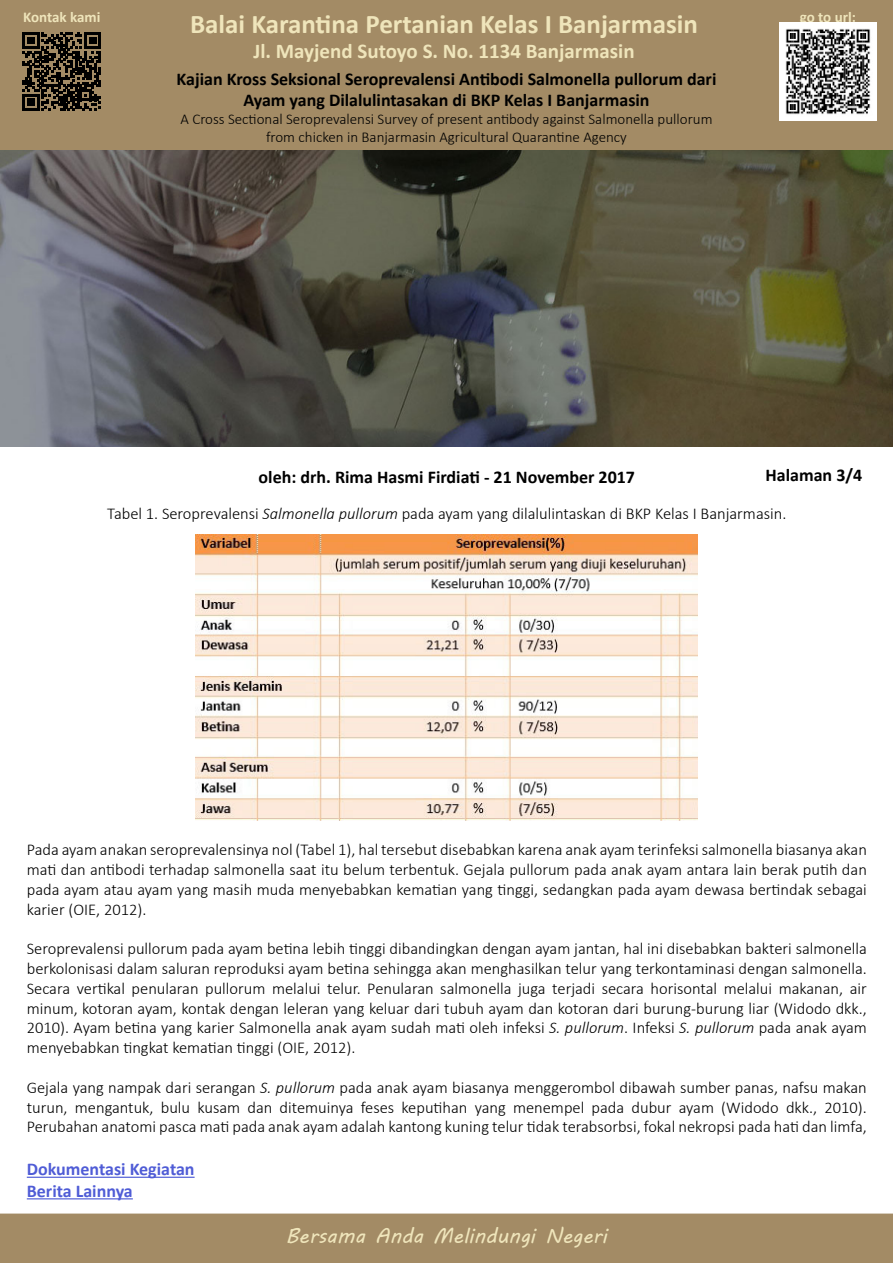
<style>
.page{position:relative;width:893px;height:1263px;background:#fff}
.page>*{position:absolute;margin:0;border:0;box-sizing:border-box;transform-origin:0 0}
.t1{font:700 27px "Calibri";color:#efe5bb}
.t2{font:700 21px "Calibri";color:#efe5bb}
.t3{font:21px "MV Boli";color:#efe5bb}
.t4{font:700 18px/21.6px "Calibri";color:#000;text-align:center}
.t5{font:700 18px/21.6px "Calibri";color:#4f5cd6}
.t6{font:300 16.5px/19.8px "Calibri";color:#000;text-align:justify}
.t7{font:300 15px/18px "Calibri";color:#000;text-align:center}
.t8{font:700 15px "Calibri";letter-spacing:-.005em;color:#efe5bb}
.s1{font-style:italic}
</style>
<div class="page">
<div style="left:0;top:0;width:893px;height:150px;background:#a38b65"></div>
<div style="left:0;top:1213px;width:893px;height:50px;background:#a38b65"></div>
<svg style="left:23px;top:32px;width:78px;height:79px;background:#3d3426"></svg>
<img style="left:779px;top:23px;width:98px;height:97px">
<hr style="left:27px;top:1177px;width:168px;height:1px;background:#4f5cd6">
<hr style="left:27px;top:1198px;width:106px;height:1px;background:#4f5cd6">
<img style="left:195px;top:534px;width:503px;height:286px">
<img style="left:0;top:150px;width:893px;height:297px">
<p class="t8" style="left:23px;top:7px;width:79px">Kontak kami</p>
<p class="t8" style="left:800px;top:7px;width:58px">go to url:</p>
<h1 class="t1" style="left:190px;top:5px;width:509px">Balai Karantina Pertanian Kelas I Banjarmasin</h1>
<p class="t2" style="left:253px;top:36px;width:383px">Jl. Mayjend Sutoyo S. No. 1134 Banjarmasin</p>
<p class="t4" style="left:177px;top:68px;width:541px">Kajian Kross Seksional Seroprevalensi Antibodi Salmonella pullorum dari<br>Ayam yang Dilalulintasakan di BKP Kelas I Banjarmasin</p>
<p class="t7" style="left:180px;top:110px;width:533px">A Cross Sectional Seroprevalensi Survey of present antibody against Salmonella pullorum from chicken in Banjarmasin Agricultural Quarantine Agency</p>
<p class="t4" style="left:765px;top:464px;width:98px">Halaman 3/4</p>
<p class="t4" style="left:259px;top:466px;width:378px">oleh: drh. Rima Hasmi Firdiati - 21 November 2017</p>
<p class="t6" style="left:107px;top:503px;width:681px">Tabel 1. Seroprevalensi <span class="s1">Salmonella pullorum</span> pada ayam yang dilalulintaskan di BKP Kelas I Banjarmasin.</p>
<p class="t6" style="left:27px;top:840px;width:842px">Pada ayam anakan seroprevalensinya nol (Tabel 1), hal tersebut disebabkan karena anak ayam terinfeksi salmonella biasanya akan mati dan antibodi terhadap salmonella saat itu belum terbentuk. Gejala pullorum pada anak ayam antara lain berak putih dan pada ayam atau ayam yang masih muda menyebabkan kematian yang tinggi, sedangkan pada ayam dewasa bertindak sebagai karier (OIE, 2012).</p>
<p class="t6" style="left:27px;top:939px;width:842px">Seroprevalensi pullorum pada ayam betina lebih tinggi dibandingkan dengan ayam jantan, hal ini disebabkan bakteri salmonella berkolonisasi dalam saluran reproduksi ayam betina sehingga akan menghasilkan telur yang terkontaminasi dengan salmonella.<br>Secara vertikal penularan pullorum melalui telur. Penularan salmonella juga terjadi secara horisontal melalui makanan, air minum, kotoran ayam, kontak dengan leleran yang keluar dari tubuh ayam dan kotoran dari burung-burung liar (Widodo dkk., 2010). Ayam betina yang karier Salmonella anak ayam sudah mati oleh infeksi <span class="s1">S. pullorum</span>. Infeksi <span class="s1">S. pullorum</span> pada anak ayam menyebabkan tingkat kematian tinggi (OIE, 2012).</p>
<p class="t6" style="left:27px;top:1077px;width:842px">Gejala yang nampak dari serangan <span class="s1">S. pullorum</span> pada anak ayam biasanya menggerombol dibawah sumber panas, nafsu makan turun, mengantuk, bulu kusam dan ditemuinya feses keputihan yang menempel pada dubur ayam (Widodo dkk., 2010).<br>Perubahan anatomi pasca mati pada anak ayam adalah kantong kuning telur tidak terabsorbsi, fokal nekropsi pada hati dan limfa,</p>
<p class="t5" style="left:27px;top:1158px;width:169px">Dokumentasi Kegiatan<br>Berita Lainnya</p>
<p class="t3" style="left:286px;top:1221px;width:323px">Bersama Anda Melindungi Negeri</p>
</div>
